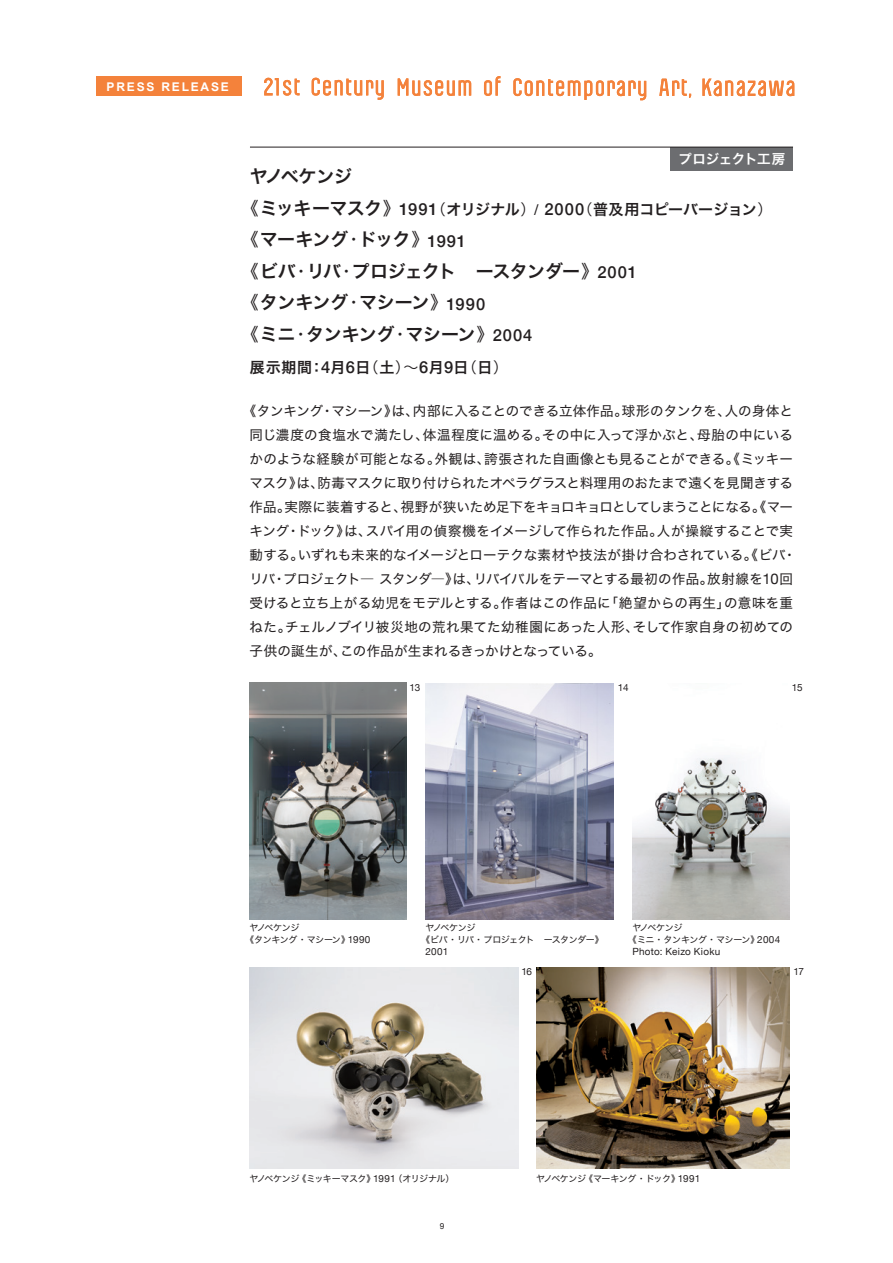
<style>
.page{position:relative;width:893px;height:1263px;background:#fff}
.page>*{position:absolute;margin:0;border:0;box-sizing:border-box;transform-origin:0 0}
.t1{font:18px/31.5px "Hira Kaku Pro W6";letter-spacing:-.035em;color:#231f20}
.t2{font:15px "Hira Kaku Pro W6";letter-spacing:-.01em;color:#231f20}
.t3{font:13.5px/24px "Hira Kaku Std W4";color:#231f20}
.t4{font:13.5px "Hira Kaku Pro W6";letter-spacing:-.035em;color:#fff}
.t5{font:700 12px "Arial";letter-spacing:.15em;color:#fff}
.t6{font:9.9px "Helvetica Neue";letter-spacing:.02em;color:#231f20}
.t7{font:9px/12px "Hira Kaku Std W4";letter-spacing:-.055em;color:#231f20}
.t8{font:8.25px "Arial";color:#231f20}
.s1{font-family:"Hira Kaku Pro W3";font-size:18px}
.s2{font-size:18px}
.s3{font-family:"Helvetica Neue";font-weight:500;font-size:16.5px}
.s4{font-family:"Hira Kaku Pro W3"}
.s5{font-family:"Helvetica"}
.s6{font-family:"Helvetica Neue";font-size:14.85px}
.s7{font-family:"Helvetica Neue";font-size:9.9px}
</style>
<div class="page">
<svg style="left:312px;top:78px;width:72px;height:22px"></svg>
<svg style="left:264px;top:78px;width:36px;height:18px"></svg>
<svg style="left:484px;top:76px;width:16px;height:20px"></svg>
<svg style="left:398px;top:78px;width:73px;height:18px"></svg>
<svg style="left:659px;top:79px;width:32px;height:19px"></svg>
<svg style="left:513px;top:78px;width:133px;height:22px"></svg>
<svg style="left:702px;top:79px;width:92px;height:17px"></svg>
<div style="left:96px;top:77px;width:146px;height:19px;background:#f4823b"></div>
<img style="left:250px;top:967px;width:269px;height:202px">
<img style="left:426px;top:683px;width:187px;height:236px">
<img style="left:250px;top:683px;width:157px;height:236px">
<div style="left:670px;top:147px;width:123px;height:23px;background:#6c6d70"></div>
<hr style="left:250px;top:147px;width:543px;height:1px;background:#231f20">
<img style="left:536px;top:967px;width:254px;height:202px">
<img style="left:632px;top:755px;width:158px;height:164px">
<p class="t5" style="left:107px;top:80px;width:124px">PRESS RELEASE</p>
<p class="t4" style="left:678px;top:146px;width:108px">プロジェクト工房</p>
<h1 class="t1" style="left:250px;top:160px;width:104px">ヤノベケンジ</h1>
<p class="t2" style="left:241px;top:196px;width:533px"><span class="s1">《</span><span class="s2">ミッキーマスク</span><span class="s1">》</span><span class="s3">1991</span><span class="s4">（</span>オリジナル<span class="s4">）</span><span class="s5">/</span> <span class="s3">2000</span><span class="s4">（</span>普及用コピーバージョン<span class="s4">）</span></p>
<h1 class="t1" style="left:241px;top:223px;width:397px"><span class="s4">《</span>マーキング<span class="s4">・</span>ドック<span class="s4">》</span><span class="s3">1991<br></span><span class="s4">《</span>ビバ<span class="s4">・</span>リバ<span class="s4">・</span>プロジェクト　ースタンダー<span class="s4">》</span><span class="s3">2001</span><span class="s4">《</span>タンキング<span class="s4">・</span>マシーン<span class="s4">》</span><span class="s3">1990<br></span><span class="s4">《</span>ミニ<span class="s4">・</span>タンキング<span class="s4">・</span>マシーン<span class="s4">》</span><span class="s3">2004</span></h1>
<p class="t2" style="left:250px;top:354px;width:260px">展示期間：<span class="s3">4</span>月<span class="s3">6</span>日<span class="s4">（</span>土<span class="s4">）～</span><span class="s3">6</span>月<span class="s3">9</span>日<span class="s4">（</span>日<span class="s4">）</span></p>
<p class="t3" style="left:250px;top:399px;width:548px;text-indent:-7px">《タンキング・マシーン》は、内部に入ることのできる立体作品。球形のタンクを、人の身体と同じ濃度の食塩水で満たし、体温程度に温める。その中に入って浮かぶと、母胎の中にいるかのような経験が可能となる。外観は、誇張された自画像とも見ることができる。《ミッキーマスク》は、防毒マスクに取り付けられたオペラグラスと料理用のおたまで遠くを見聞きする作品。実際に装着すると、視野が狭いため足下をキョロキョロとしてしまうことになる。《マーキング・ドック》は、スパイ用の偵察機をイメージして作られた作品。人が操縦することで実動する。いずれも未来的なイメージとローテクな素材や技法が掛け合わされている。《ビバ・リバ・プロジェクト― スタンダ―》は、リバイバルをテーマとする最初の作品。放射線を<span class="s6">10</span>回受けると立ち上がる幼児をモデルとする。作者はこの作品に「絶望からの再生」の意味を重ねた。チェルノブイリ被災地の荒れ果てた幼稚園にあった人形、そして作家自身の初めての子供の誕生が、この作品が生まれるきっかけとなっている。</p>
<p class="t6" style="left:409px;top:680px;width:12px">13</p>
<p class="t6" style="left:618px;top:680px;width:12px">14</p>
<p class="t6" style="left:792px;top:680px;width:12px">15</p>
<p class="t7" style="left:245px;top:922px;width:127px;text-indent:4px">ヤノベケンジ<br>《タンキング・マシーン》<span class="s7">1990</span></p>
<p class="t7" style="left:421px;top:922px;width:184px;text-indent:4px">ヤノベケンジ<br>《ビバ・リバ・プロジェクト　ースタンダー》</p>
<p class="t6" style="left:426px;top:945px;width:24px">2001</p>
<p class="t7" style="left:628px;top:922px;width:154px;text-indent:4px">ヤノベケンジ<br>《ミニ・タンキング・マシーン》<span class="s7">2004</span></p>
<p class="t6" style="left:632px;top:945px;width:89px">Photo: Keizo Kioku</p>
<p class="t6" style="left:521px;top:964px;width:12px">16</p>
<p class="t6" style="left:793px;top:964px;width:12px">17</p>
<p class="t7" style="left:250px;top:1173px;width:206px">ヤノベケンジ《ミッキーマスク》<span class="s7">1991</span>（オリジナル）</p>
<p class="t7" style="left:536px;top:1173px;width:165px">ヤノベケンジ《マーキング・ドック》<span class="s7">1991</span></p>
<p class="t8" style="left:440px;top:1221px;width:6px">9</p>
</div>
